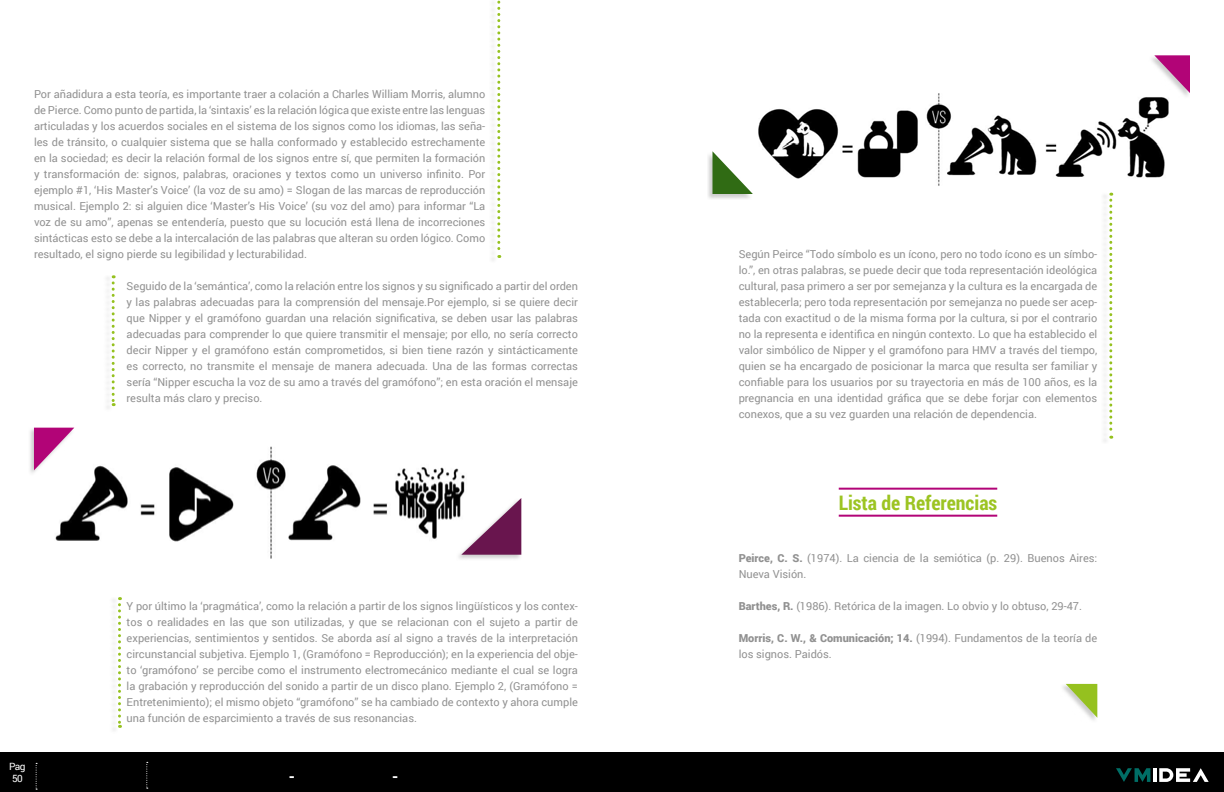
<style>
.page{position:relative;width:1224px;height:792px;background:#fff}
.page>*{position:absolute;margin:0;border:0;box-sizing:border-box;transform-origin:0 0}
.t1{font:700 20px "Roboto Condensed";color:#9cc422}
.t2{font:700 16px "Roboto";color:#fff}
.t3{font:11px/16px "Roboto";color:#919191;text-align:justify}
.t4{font:10px/12px "Roboto";color:#fff;text-align:center}
.s1{font-weight:900}
</style>
<div class="page">
<img style="left:55px;top:446px;width:410px;height:113px">
<div style="left:455px;top:498px;width:67px;height:63px;background:#bdbdbd;opacity:.75"></div>
<svg style="left:461px;top:498px;width:60px;height:57px"></svg>
<div style="left:28px;top:427px;width:47px;height:49px;background:#bdbdbd;opacity:.75"></div>
<svg style="left:34px;top:428px;width:40px;height:42px"></svg>
<div style="left:489px;top:0;width:9px;height:264px;background:#fafafa"></div>
<svg style="left:497px;top:0;width:3px;height:258px"></svg>
<div style="left:103px;top:275px;width:9px;height:137px;background:#f9f9f9"></div>
<svg style="left:112px;top:275px;width:3px;height:131px"></svg>
<div style="left:109px;top:597px;width:9px;height:137px;background:#f9f9f9"></div>
<svg style="left:118px;top:597px;width:3px;height:131px"></svg>
<img style="left:758px;top:93px;width:411px;height:100px">
<hr style="left:839px;top:488px;width:158px;height:2px;background:#b20477">
<hr style="left:839px;top:515px;width:158px;height:2px;background:#b20477">
<div style="left:1060px;top:684px;width:38px;height:40px;background:#bdbdbd;opacity:.75"></div>
<svg style="left:1066px;top:684px;width:31px;height:34px"></svg>
<div style="left:1148px;top:55px;width:42px;height:44px;background:#bdbdbd;opacity:.75"></div>
<svg style="left:1154px;top:55px;width:36px;height:38px"></svg>
<div style="left:707px;top:151px;width:47px;height:49px;background:#bdbdbd;opacity:.75"></div>
<svg style="left:712px;top:151px;width:41px;height:43px"></svg>
<div style="left:1101px;top:192px;width:9px;height:252px;background:#f9f9f9"></div>
<svg style="left:1109px;top:193px;width:3px;height:246px"></svg>
<div style="left:0;top:752px;width:1224px;height:40px;background:#000"></div>
<hr style="left:1153px;top:768px;width:4px;height:14px;background:#fff">
<svg style="left:1159px;top:768px;width:50px;height:14px"></svg>
<svg style="left:1116px;top:768px;width:34px;height:14px"></svg>
<svg style="left:36px;top:763px;width:1px;height:27px"></svg>
<svg style="left:146px;top:762px;width:2px;height:27px"></svg>
<p class="t3" style="left:34px;top:86px;width:453px">Por añadidura a esta teoría, es importante traer a colación a Charles William Morris, alumno de Pierce. Como punto de partida, la ‘sintaxis’ es la relación lógica que existe entre las lenguas articuladas y los acuerdos sociales en el sistema de los signos como los idiomas, las seña&shy;les de tránsito, o cualquier sistema que se halla conformado y establecido estrechamente en la sociedad; es decir la relación formal de los signos entre sí, que permiten la formación y transformación de: signos, palabras, oraciones y textos como un universo infinito. Por ejemplo #1, ‘His Master’s Voice’ (la voz de su amo) = Slogan de las marcas de reproducción musical. Ejemplo 2: si alguien dice ‘Master’s His Voice’ (su voz del amo) para informar “La voz de su amo”, apenas se entendería, puesto que su locución está llena de incorreciones sintácticas esto se debe a la intercalación de las palabras que alteran su orden lógico. Como resultado, el signo pierde su legibilidad y lecturabilidad.</p>
<p class="t3" style="left:127px;top:278px;width:453px">Seguido de la ‘semántica’, como la relación entre los signos y su significado a partir del orden y las palabras adecuadas para la comprensión del mensaje.Por ejemplo, si se quiere decir que Nipper y el gramófono guardan una relación significativa, se deben usar las palabras adecuadas para comprender lo que quiere transmitir el mensaje; por ello, no sería correcto decir Nipper y el gramófono están comprometidos, si bien tiene razón y sintácticamente es correcto, no transmite el mensaje de manera adecuada. Una de las formas correctas sería “Nipper escucha la voz de su amo a través del gramófono”; en esta oración el mensaje resulta más claro y preciso.</p>
<p class="t4" style="left:9px;top:761px;width:18px">Pag<br>50</p>
<p class="t3" style="left:127px;top:598px;width:453px">Y por último la ‘pragmática’, como la relación a partir de los signos lingüísticos y los contex&shy;tos o realidades en las que son utilizadas, y que se relacionan con el sujeto a partir de experiencias, sentimientos y sentidos. Se aborda así al signo a través de la interpretación circunstancial subjetiva. Ejemplo 1, (Gramófono = Reproducción); en la experiencia del obje&shy;to ‘gramófono’ se percibe como el instrumento electromecánico mediante el cual se logra la grabación y reproducción del sonido a partir de un disco plano. Ejemplo 2, (Gramófono = Entretenimiento); el mismo objeto “gramófono” se ha cambiado de contexto y ahora cumple una función de esparcimiento a través de sus resonancias.</p>
<h2 class="t2" style="left:289px;top:765px;width:8px">-</h2>
<h2 class="t2" style="left:392px;top:765px;width:8px">-</h2>
<p class="t3" style="left:739px;top:246px;width:360px">Según Peirce “Todo símbolo es un ícono, pero no todo ícono es un símbo&shy;lo.”, en otras palabras, se puede decir que toda representación ideológica cultural, pasa primero a ser por semejanza y la cultura es la encargada de establecerla; pero toda representación por semejanza no puede ser acep&shy;tada con exactitud o de la misma forma por la cultura, si por el contrario no la representa e identifica en ningún contexto. Lo que ha establecido el valor simbólico de Nipper y el gramófono para HMV a través del tiempo, quien se ha encargado de posicionar la marca que resulta ser familiar y confiable para los usuarios por su trayectoria en más de 100 años, es la pregnancia en una identidad gráfica que se debe forjar con elementos conexos, que a su vez guarden una relación de dependencia.</p>
<h1 class="t1" style="left:839px;top:488px;width:160px">Lista de Referencias</h1>
<p class="t3" style="left:739px;top:550px;width:360px"><span class="s1">Peirce, C. S.</span> (1974). La ciencia de la semiótica (p. 29). Buenos Aires:<br>Nueva Visión.</p>
<p class="t3" style="left:739px;top:598px;width:345px"><span class="s1">Barthes, R.</span> (1986). Retórica de la imagen. Lo obvio y lo obtuso, 29-47.</p>
<p class="t3" style="left:739px;top:630px;width:360px"><span class="s1">Morris, C. W., &amp; Comunicación; 14.</span> (1994). Fundamentos de la teoría de los signos. Paidós.</p>
</div>
